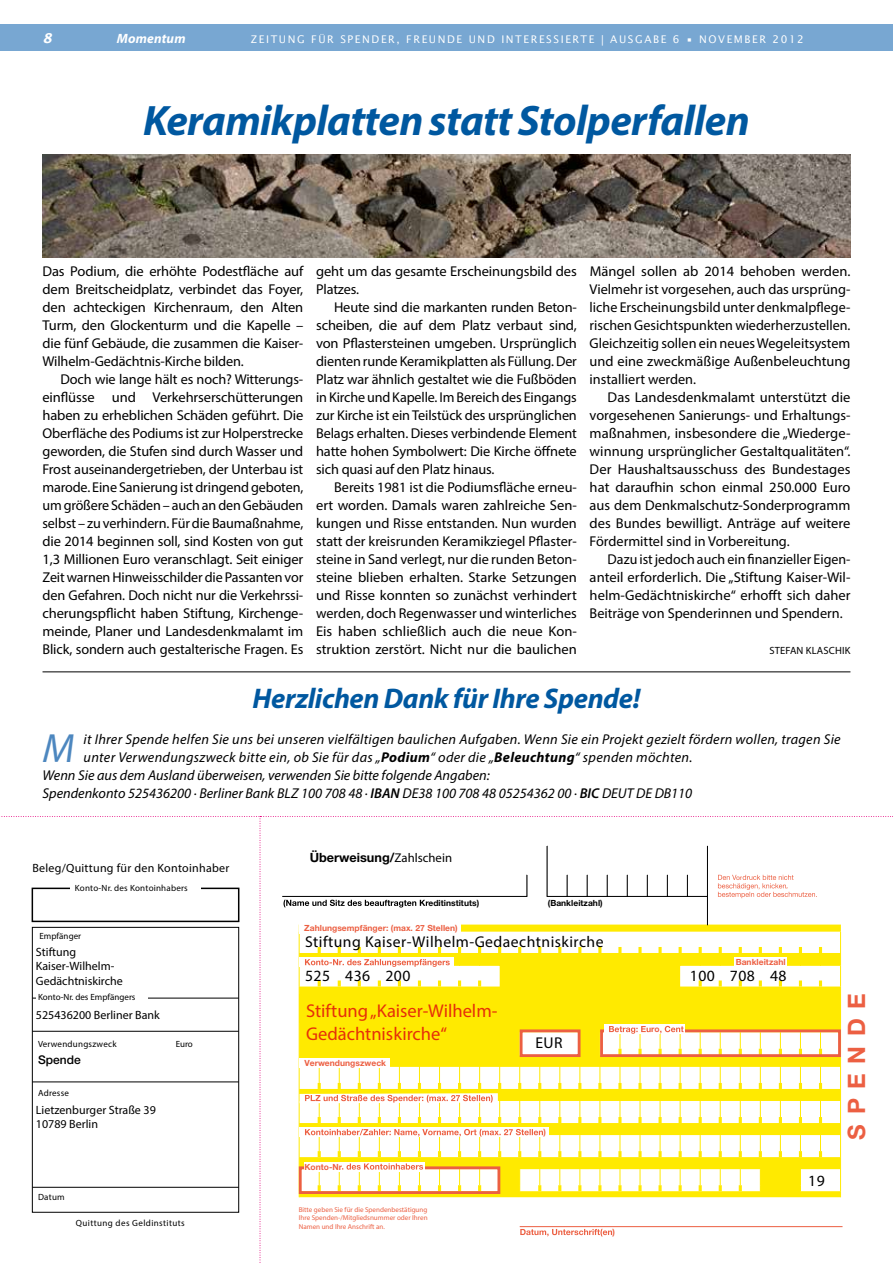
<style>
.page{position:relative;width:893px;height:1263px;background:#fff}
.page>*{position:absolute;margin:0;border:0;box-sizing:border-box;transform-origin:0 0}
.t1{font:italic 700 42.75px "Myriad Pro";letter-spacing:-.015em;color:#0058a0}
.t2{font:italic 40.95px "Myriad Pro";color:#4d87bf}
.t3{font:italic 700 28.5px "Myriad Pro";letter-spacing:-.015em;color:#0058a0}
.t4{font:700 24px "Helvetica Neue";letter-spacing:.4em;color:#ec5f42}
.t5{font:18.6px/22.2px "Myriad Pro";color:#e62f09}
.t6{font:15.75px/34.2px "OCRB Std";letter-spacing:.03em;color:#000}
.t7{font:14.25px/18px "Myriad Pro";letter-spacing:-.01em;color:#000;text-align:justify}
.t8{font:italic 14.25px "Myriad Pro";letter-spacing:.02em;color:#000}
.t9{font:italic 14.25px "Myriad Pro";color:#000}
.t10{font:italic 700 13.5px "Myriad Pro";letter-spacing:.01em;color:#fff}
.t11{font:italic 700 13.5px "Lucida Sans";color:#fff}
.t12{font:700 12.75px "Helvetica Neue";color:#000}
.t13{font:12px/14.4px "OCRB Std";color:#000}
.t14{font:12px "Helvetica Neue";letter-spacing:.025em;color:#000}
.t15{font:500 12px "Helvetica Neue";color:#000}
.t16{font:10.5px "Lucida Sans";letter-spacing:.15em;color:#fff}
.t17{font:10.5px "Myriad Pro";color:#000}
.t18{font:9px "Helvetica Neue";letter-spacing:.025em;color:#000}
.t19{font:9px "Helvetica Neue";letter-spacing:.045em;color:#000}
.t20{font:9px "Helvetica Neue";color:#000}
.t21{font:9px "Helvetica Neue";letter-spacing:.005em;color:#000}
.t22{font:700 8.55px "Helvetica Neue";letter-spacing:.005em;color:#ec5f42}
.t23{font:700 8.55px "Helvetica Neue";letter-spacing:.005em;color:#000}
.t24{font:7.05px/8.6px "Helvetica Neue";color:#ec5f42;text-align:justify}
.s1{font-weight:700}
.s2{font-weight:600}
.s3{font-weight:400}
</style>
<div class="page">
<div style="left:0;top:24px;width:893px;height:27px;background:#78a7d2"></div>
<svg style="left:1px;top:816px;width:892px;height:447px"></svg>
<img style="left:43px;top:154px;width:807px;height:103px">
<hr style="left:43px;top:672px;width:807px;height:1px;background:#000">
<p class="t11" style="left:43px;top:30px;width:11px">8</p>
<p class="t10" style="left:117px;top:29px;width:70px">Momentum</p>
<p class="t16" style="left:251px;top:33px;width:554px">ZEITUNG FÜR SPENDER, FREUNDE UND INTERESS IERTE | AUSGABE 6 • NOVEMBER 2012</p>
<h1 class="t1" style="left:143px;top:93px;width:608px">Keramikplatten statt Stolperfallen</h1>
<p class="t7" style="left:43px;top:262px;width:262px">Das Podium, die erhöhte Podestfläche auf dem Breitscheidplatz, verbindet das Foyer, den achteckigen Kirchenraum, den Alten Turm, den Glockenturm und die Kapelle – die fünf Gebäude, die zusammen die Kaiser-Wilhelm-Gedächtnis-Kirche bilden.</p>
<p class="t7" style="left:43px;top:370px;width:262px;text-indent:18px">Doch wie lange hält es noch? Witterungs&shy;einflüsse und Verkehrserschütterungen haben zu erheblichen Schäden geführt. Die Oberfläche des Podiums ist zur Holperstrecke geworden, die Stufen sind durch Wasser und Frost auseinandergetrieben, der Unterbau ist marode. Eine Sanierung ist dringend geboten, um größere Schäden – auch an den Gebäuden selbst – zu verhindern. Für die Baumaßnahme, die 2014 beginnen soll, sind Kosten von gut 1,3 Millionen Euro veranschlagt. Seit einiger Zeit warnen Hinweisschilder die Passanten vor den Gefahren. Doch nicht nur die Verkehrssi&shy;cherungspflicht haben Stiftung, Kirchenge&shy;meinde, Planer und Landesdenkmalamt im Blick, sondern auch gestalterische Fragen. Es</p>
<p class="t7" style="left:316px;top:262px;width:262px">geht um das gesamte Erscheinungsbild des<br>Platzes.</p>
<p class="t7" style="left:316px;top:298px;width:262px;text-indent:18px">Heute sind die markanten runden Beton&shy;scheiben, die auf dem Platz verbaut sind, von Pflastersteinen umgeben. Ursprünglich dienten runde Keramikplatten als Füllung. Der Platz war ähnlich gestaltet wie die Fußböden in Kirche und Kapelle. Im Bereich des Eingangs zur Kirche ist ein Teilstück des ursprünglichen Belags erhalten. Dieses verbindende Element hatte hohen Symbolwert: Die Kirche öffnete sich quasi auf den Platz hinaus.</p>
<p class="t7" style="left:316px;top:478px;width:262px;text-indent:18px">Bereits 1981 ist die Podiumsfläche erneu&shy;ert worden. Damals waren zahlreiche Sen&shy;kungen und Risse entstanden. Nun wurden statt der kreisrunden Keramikziegel Pflaster&shy;steine in Sand verlegt, nur die runden Beton&shy;steine blieben erhalten. Starke Setzungen und Risse konnten so zunächst verhindert werden, doch Regenwasser und winterliches Eis haben schließlich auch die neue Kon&shy;struktion zerstört. Nicht nur die baulichen</p>
<p class="t7" style="left:590px;top:262px;width:262px">Mängel sollen ab 2014 behoben werden.<br>Vielmehr ist vorgesehen, auch das ursprüng&shy;liche Erscheinungsbild unter denkmalpflege&shy;rischen Gesichtspunkten wiederherzustellen.<br>Gleichzeitig sollen ein neues Wegeleitsystem und eine zweckmäßige Außenbeleuchtung installiert werden.</p>
<p class="t7" style="left:590px;top:388px;width:262px;text-indent:18px">Das Landesdenkmalamt unterstützt die vorgesehenen Sanierungs- und Erhaltungs&shy;maßnahmen, insbesondere die „Wiederge&shy;winnung ursprünglicher Gestaltqualitäten“.<br>Der Haushaltsausschuss des Bundestages hat daraufhin schon einmal 250.000 Euro aus dem Denkmalschutz-Sonderprogramm des Bundes bewilligt. Anträge auf weitere Fördermittel sind in Vorbereitung.</p>
<p class="t7" style="left:590px;top:550px;width:262px;text-indent:18px">Dazu ist jedoch auch ein finanzieller Eigen&shy;anteil erforderlich. Die „Stiftung Kaiser-Wil&shy;helm-Gedächtniskirche“ erhofft sich daher Beiträge von Spenderinnen und Spendern.</p>
<p class="t17" style="left:769px;top:644px;width:12px">Stefan</p>
<p class="t17" style="left:806px;top:644px;width:36px">Klaschik</p>
<h3 class="t3" style="left:253px;top:680px;width:389px">Herzlichen Dank für Ihre Spende!</h3>
<h2 class="t2" style="left:43px;top:723px;width:33px">M</h2>
<p class="t8" style="left:84px;top:731px;width:759px">it Ihrer Spende helfen Sie uns bei unseren vielfältigen baulichen Aufgaben. Wenn Sie ein Projekt gezielt fördern wollen, tragen Sie</p>
<p class="t8" style="left:84px;top:749px;width:610px">unter Verwendungszweck bitte ein, ob Sie für das „<span class="s1">Podium</span>“ oder die „<span class="s1">Beleuchtung</span>“ spenden möchten.</p>
<p class="t9" style="left:43px;top:767px;width:449px">Wenn Sie aus dem Ausland überweisen, verwenden Sie bitte folgende Angaben:</p>
<p class="t9" style="left:43px;top:785px;width:651px">Spendenkonto 525436200 · Berliner Bank BLZ 100 708 48 · <span class="s2">IBAN</span> DE38 100 708 48 05254362 00 · <span class="s2">BIC</span> DEUT DE DB110</p>
<p class="t14" style="left:32px;top:861px;width:199px">Beleg/Quittung für den Kontoinhaber</p>
<p class="t18" style="left:75px;top:882px;width:114px">Konto-Nr. des Kontoinhabers</p>
<p class="t21" style="left:39px;top:931px;width:43px">Empfänger</p>
<p class="t13" style="left:36px;top:944px;width:88px">Stiftung<br>Kaiser-Wilhelm-<br>Gedächtniskirche</p>
<p class="t20" style="left:38px;top:991px;width:99px">Konto-Nr. des Empfängers</p>
<p class="t18" style="left:38px;top:1038px;width:80px">Verwendungszweck</p>
<p class="t13" style="left:36px;top:1008px;width:125px">525436200 Berliner Bank</p>
<p class="t15" style="left:38px;top:1052px;width:44px">Spende</p>
<p class="t18" style="left:38px;top:1087px;width:32px">Adresse</p>
<p class="t13" style="left:36px;top:1102px;width:121px">Lietzenburger Straße 39<br>10789 Berlin</p>
<p class="t18" style="left:176px;top:1038px;width:19px">Euro</p>
<p class="t18" style="left:38px;top:1191px;width:28px">Datum</p>
<p class="t19" style="left:76px;top:1217px;width:110px">Quittung des Geldinstituts</p>
<p class="t12" style="left:310px;top:849px;width:144px">Überweisung/<span class="s3">Zahlschein</span></p>
<p class="t23" style="left:428px;top:897px;width:52px">editinstituts)</p>
<p class="t23" style="left:548px;top:897px;width:56px">(Bankleitzahl)</p>
<p class="t22" style="left:304px;top:922px;width:155px">Zahlungsempfänger: (max. 27 Stellen)</p>
<p class="t6" style="left:305px;top:924px;width:300px">Stiftung Kaiser-Wilhelm-Gedaechtniskirche<br>525 436 200</p>
<h3 class="t5" style="left:306px;top:1000px;width:193px">Stiftung„Kaiser-Wilhelm-<br>Gedächtniskirche“</h3>
<p class="t22" style="left:304px;top:1057px;width:83px">Verwendungszweck</p>
<p class="t6" style="left:535px;top:1025px;width:29px">EUR</p>
<p class="t22" style="left:304px;top:1161px;width:39px">Konto-Nr</p>
<p class="t24" style="left:299px;top:1205px;width:130px">Bitte geben Sie für die Spendenbestätigung Ihre Spenden-/Mitgliedsnummer oder Ihren Namen und Ihre Anschrift an.</p>
<p class="t22" style="left:543px;top:1127px;width:4px">)</p>
<p class="t22" style="left:613px;top:1227px;width:4px">)</p>
<p class="t22" style="left:651px;top:1024px;width:10px">ro</p>
<p class="t24" style="left:736px;top:873px;width:8px">or</p>
<p class="t24" style="left:786px;top:881px;width:3px">,</p>
<p class="t22" style="left:736px;top:956px;width:51px">Bankleitzahl</p>
<p class="t6" style="left:690px;top:958px;width:98px">100 708 48</p>
<p class="t6" style="left:808px;top:1163px;width:18px">19</p>
<h3 class="t4" style="left:842px;top:1139px;width:148px;rotate:-90deg">SPENDE</h3>
</div>
